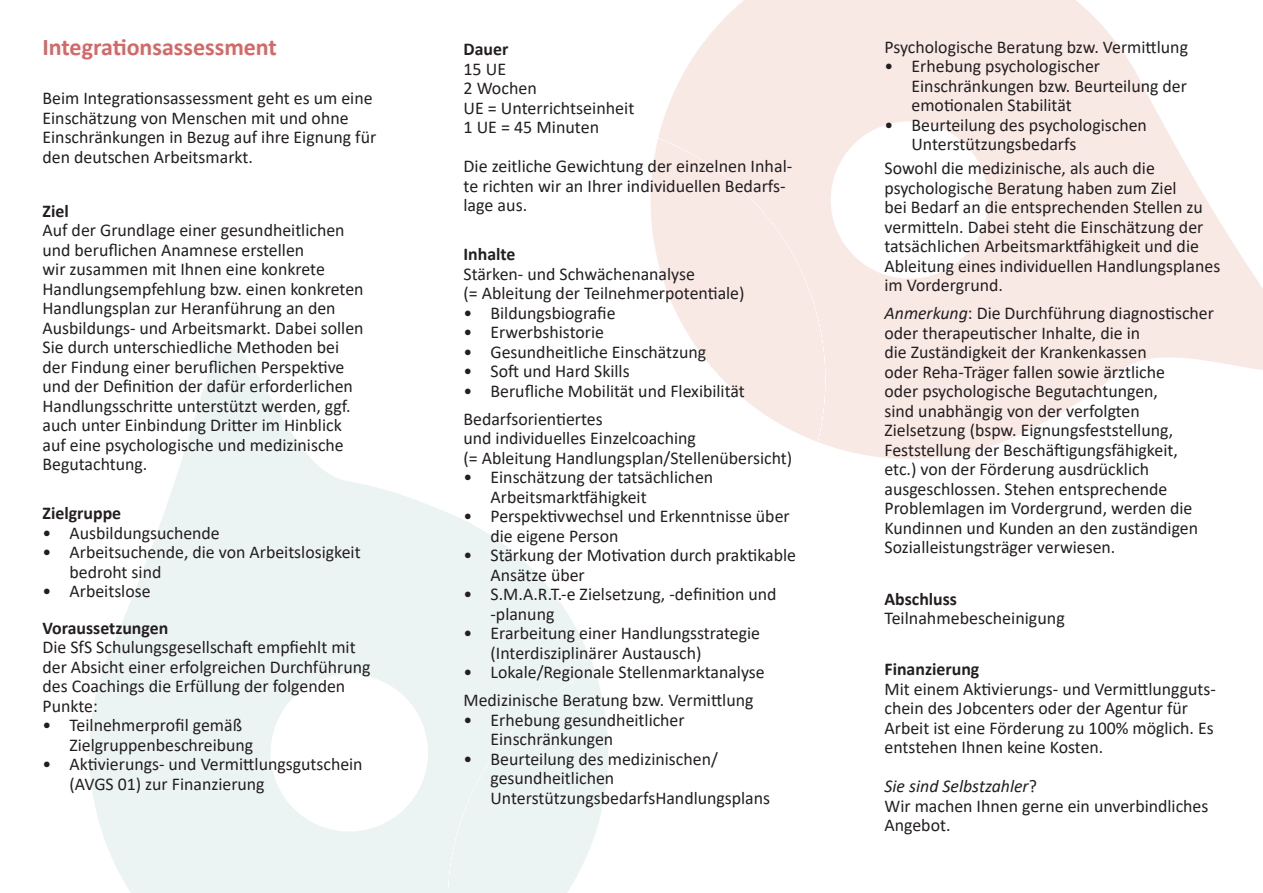
<style>
.page{position:relative;width:1263px;height:893px;background:#fff}
.page>*{position:absolute;margin:0;border:0;box-sizing:border-box;transform-origin:0 0}
.t1{font:700 24px "Calibri";color:#d56867}
.t2{font:18px/19.5px "Calibri";color:#231f20}
.t3{font:700 18px "Calibri";color:#231f20}
.t4{font:italic 18px "Calibri";color:#231f20}
.s1{font-weight:700}
.s2{font-style:italic}
.s3{font-style:normal}
</style>
<div class="page">
<svg style="left:651px;top:0;width:612px;height:459px;fill:#f9e9e5"></svg>
<svg style="left:89px;top:347px;width:519px;height:546px;fill:#ebf4f2"></svg>
<p class="t1" style="left:43px;top:30px;width:236px">Integrationsassessment</p>
<p class="t2" style="left:43px;top:88px;width:335px">Beim Integrationsassessment geht es um eine Einschätzung von Menschen mit und ohne Einschränkungen in Bezug auf ihre Eignung für den deutschen Arbeitsmarkt.</p>
<p class="t2" style="left:43px;top:200px;width:323px"><span class="s1">Ziel<br></span>Auf der Grundlage einer gesundheitlichen und beruflichen Anamnese erstellen<br>wir zusammen mit Ihnen eine konkrete Handlungsempfehlung bzw. einen konkreten Handlungsplan zur Heranführung an den Ausbildungs- und Arbeitsmarkt. Dabei sollen Sie durch unterschiedliche Methoden bei der Findung einer beruflichen Perspektive und der Definition der dafür erforderlichen Handlungsschritte unterstützt werden, ggf. auch unter Einbindung Dritter im Hinblick auf eine psychologische und medizinische Begutachtung.</p>
<p class="t3" style="left:43px;top:501px;width:80px">Zielgruppe</p>
<p class="t2" style="left:43px;top:523px;width:179px">• Ausbildungsuchende</p>
<p class="t2" style="left:70px;top:542px;width:293px;text-indent:-27px">• Arbeitsuchende, die von Arbeitslosigkeit bedroht sind</p>
<p class="t2" style="left:43px;top:581px;width:110px">• Arbeitslose</p>
<p class="t2" style="left:43px;top:618px;width:329px"><span class="s1">Voraussetzungen<br></span>Die SfS Schulungsgesellschaft empfiehlt mit der Absicht einer erfolgreichen Durchführung des Coachings die Erfüllung der folgenden<br>Punkte:</p>
<p class="t2" style="left:70px;top:715px;width:185px;text-indent:-27px">• Teilnehmerprofil gemäß<br>Zielgruppenbeschreibung</p>
<p class="t2" style="left:70px;top:754px;width:295px;text-indent:-27px">• Aktivierungs- und Vermittlungsgutschein (AVGS 01) zur Finanzierung</p>
<p class="t3" style="left:463px;top:36px;width:46px">Dauer</p>
<p class="t2" style="left:463px;top:58px;width:44px">15 UE</p>
<p class="t2" style="left:463px;top:78px;width:75px">2 Wochen</p>
<p class="t2" style="left:463px;top:97px;width:172px">UE = Unterrichtseinheit</p>
<p class="t2" style="left:463px;top:117px;width:137px">1 UE = 45 Minuten</p>
<p class="t2" style="left:463px;top:156px;width:330px">Die zeitliche Gewichtung der einzelnen Inhal&shy;te richten wir an Ihrer individuellen Bedarfs&shy;lage aus.</p>
<p class="t2" style="left:463px;top:244px;width:283px"><span class="s1">Inhalte<br></span>Stärken- und Schwächenanalyse<br>(= Ableitung der Teilnehmerpotentiale)</p>
<p class="t2" style="left:463px;top:303px;width:154px">• Bildungsbiografie</p>
<p class="t2" style="left:463px;top:322px;width:142px">• Erwerbshistorie</p>
<p class="t2" style="left:463px;top:342px;width:244px">• Gesundheitliche Einschätzung</p>
<p class="t2" style="left:463px;top:361px;width:168px">• Soft und Hard Skills</p>
<p class="t2" style="left:463px;top:381px;width:283px">• Berufliche Mobilität und Flexibilität</p>
<p class="t2" style="left:463px;top:409px;width:330px">Bedarfsorientiertes<br>und individuelles Einzelcoaching<br>(= Ableitung Handlungsplan/Stellenübersicht)</p>
<p class="t2" style="left:490px;top:467px;width:224px;text-indent:-27px">• Einschätzung der tatsächlichen<br>Arbeitsmarktfähigkeit</p>
<p class="t2" style="left:490px;top:506px;width:301px;text-indent:-27px">• Perspektivwechsel und Erkenntnisse über die eigene Person</p>
<p class="t2" style="left:490px;top:545px;width:307px;text-indent:-27px">• Stärkung der Motivation durch praktikable<br>Ansätze über</p>
<p class="t2" style="left:490px;top:584px;width:288px;text-indent:-27px">• S.M.A.R.T.-e Zielsetzung, -definition und -planung</p>
<p class="t2" style="left:490px;top:623px;width:271px;text-indent:-27px">• Erarbeitung einer Handlungsstrategie (Interdisziplinärer Austausch)</p>
<p class="t2" style="left:463px;top:662px;width:303px">• Lokale/Regionale Stellenmarktanalyse</p>
<p class="t2" style="left:463px;top:690px;width:291px">Medizinische Beratung bzw. Vermittlung</p>
<p class="t2" style="left:490px;top:710px;width:196px;text-indent:-27px">• Erhebung gesundheitlicher<br>Einschränkungen</p>
<p class="t2" style="left:490px;top:749px;width:281px;text-indent:-27px">• Beurteilung des medizinischen/ gesundheitlichen<br>UnterstützungsbedarfsHandlungsplans</p>
<p class="t2" style="left:884px;top:37px;width:305px">Psychologische Beratung bzw. Vermittlung</p>
<p class="t2" style="left:911px;top:56px;width:277px;text-indent:-27px">• Erhebung psychologischer<br>Einschränkungen bzw. Beurteilung der emotionalen Stabilität</p>
<p class="t2" style="left:911px;top:115px;width:237px;text-indent:-27px">• Beurteilung des psychologischen<br>Unterstützungsbedarfs</p>
<p class="t2" style="left:884px;top:158px;width:337px">Sowohl die medizinische, als auch die psychologische Beratung haben zum Ziel<br>bei Bedarf an die entsprechenden Stellen zu vermitteln. Dabei steht die Einschätzung der tatsächlichen Arbeitsmarktfähigkeit und die Ableitung eines individuellen Handlungsplanes im Vordergrund.</p>
<p class="t2" style="left:884px;top:303px;width:331px"><span class="s2">Anmerkung</span>: Die Durchführung diagnostischer oder therapeutischer Inhalte, die in<br>die Zuständigkeit der Krankenkassen<br>oder Reha-Träger fallen sowie ärztliche<br>oder psychologische Begutachtungen,<br>sind unabhängig von der verfolgten Zielsetzung (bspw. Eignungsfeststellung, Feststellung der Beschäftigungsfähigkeit, etc.) von der Förderung ausdrücklich ausgeschlossen. Stehen entsprechende Problemlagen im Vordergrund, werden die Kundinnen und Kunden an den zuständigen Sozialleistungsträger verwiesen.</p>
<p class="t3" style="left:884px;top:586px;width:74px">Abschluss</p>
<p class="t2" style="left:884px;top:608px;width:182px">Teilnahmebescheinigung</p>
<p class="t3" style="left:884px;top:657px;width:96px">Finanzierung</p>
<p class="t2" style="left:884px;top:679px;width:333px">Mit einem Aktivierungs- und Vermittlungguts&shy;chein des Jobcenters oder der Agentur für Arbeit ist eine Förderung zu 100% möglich. Es entstehen Ihnen keine Kosten.</p>
<p class="t4" style="left:884px;top:774px;width:154px">Sie sind Selbstzahler<span class="s3">?</span></p>
<p class="t2" style="left:884px;top:796px;width:325px">Wir machen Ihnen gerne ein unverbindliches<br>Angebot.</p>
</div>
